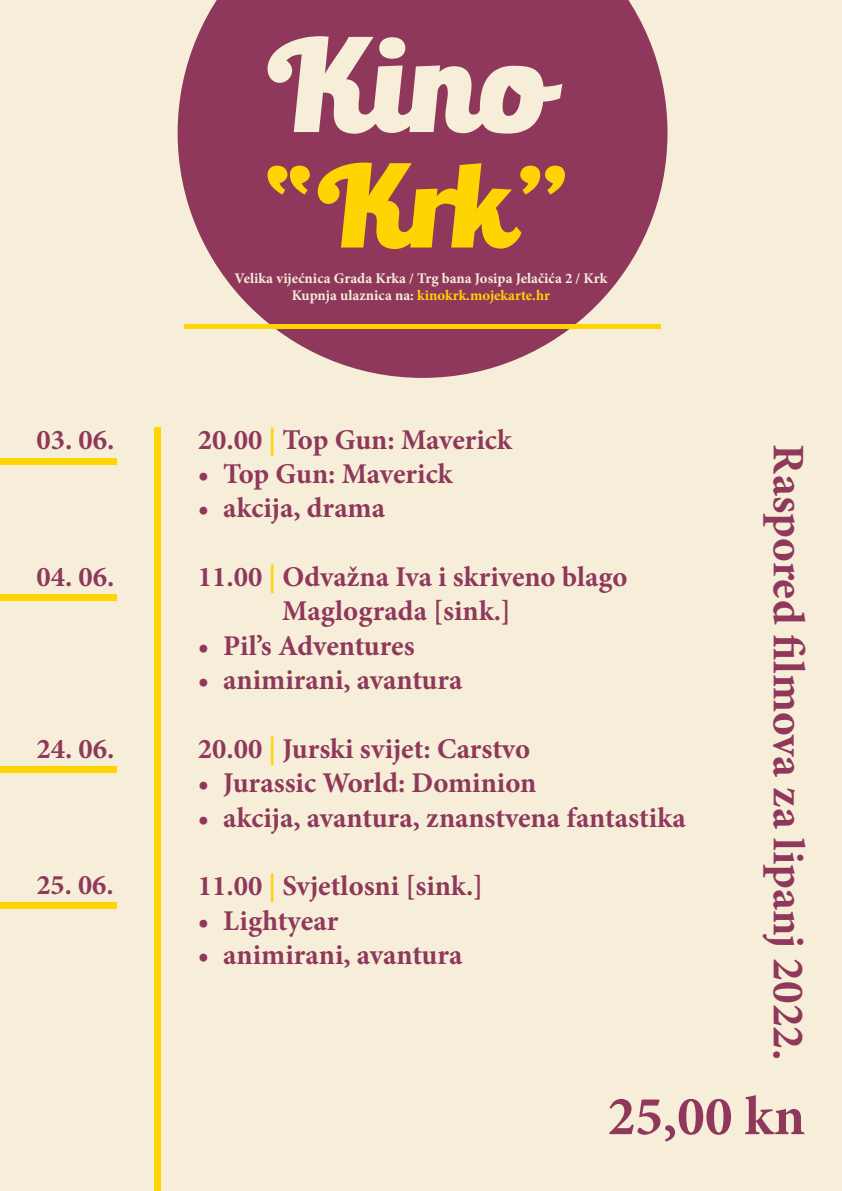
<style>
.page{position:relative;width:842px;height:1191px;background:#f6eed9}
.page>*{position:absolute;margin:0;border:0;box-sizing:border-box;transform-origin:0 0}
.t1{font:700 55.5px "Minion Pro";color:#8f385b}
.t2{font:700 45.2px "Minion Pro";color:#8f385b}
.t3{font:700 28.6px "Minion Pro";color:#8f385b}
.t4{font:700 28.4px "Minion Pro";color:#8f385b}
.t5{font:700 14.7px "Minion Pro";color:#f6eed9}
.t6{font:700 14.7px "Minion Pro";color:#fed503}
.s1{color:#f6eed9}
.s2{color:#fed503}
</style>
<div class="page">
<div style="left:154px;top:428px;width:7px;height:763px;background:#fed503"></div>
<div style="left:0;top:458px;width:117px;height:6px;background:#fed503"></div>
<div style="left:0;top:594px;width:117px;height:7px;background:#fed503"></div>
<div style="left:0;top:766px;width:117px;height:6px;background:#fed503"></div>
<div style="left:0;top:902px;width:117px;height:7px;background:#fed503"></div>
<svg style="left:178px;top:0;width:489px;height:378px;fill:#8f385b"></svg>
<svg style="left:268px;top:36px;width:294px;height:98px"></svg>
<svg style="left:268px;top:163px;width:297px;height:86px;background:#be7b35"></svg>
<div style="left:184px;top:324px;width:477px;height:5px;background:#fed503"></div>
<p class="t5" style="left:235px;top:268px;width:374px">Velika vijećnica Grada Krka / Trg bana Josipa Jelačića 2 / Krk</p>
<p class="t6" style="left:292px;top:285px;width:260px"><span class="s1">Kupnja ulaznica na:</span> kinokrk.mojekarte.hr</p>
<p class="t3" style="left:36px;top:419px;width:80px">03. 06.</p>
<p class="t3" style="left:36px;top:557px;width:80px">04. 06.</p>
<p class="t3" style="left:36px;top:728px;width:80px">24. 06.</p>
<p class="t4" style="left:36px;top:865px;width:79px">25. 06.</p>
<p class="t3" style="left:198px;top:419px;width:315px">20.00 <span class="s2">|</span> Top Gun: Maverick</p>
<p class="t3" style="left:198px;top:453px;width:256px">• Top Gun: Maverick</p>
<p class="t3" style="left:198px;top:488px;width:189px">• akcija, drama</p>
<p class="t2" style="left:820px;top:444px;width:617px;rotate:90deg">Raspored filmova za lipanj 2022.</p>
<p class="t1" style="left:607px;top:1077px;width:199px">25,00 kn</p>
<p class="t3" style="left:198px;top:557px;width:431px">11.00 <span class="s2">|</span> Odvažna Iva i skriveno blago</p>
<p class="t3" style="left:282px;top:591px;width:230px">Maglograda [sink.]</p>
<p class="t3" style="left:198px;top:625px;width:218px">• Pil’s Adventures</p>
<p class="t3" style="left:198px;top:660px;width:266px">• animirani, avantura</p>
<p class="t3" style="left:198px;top:728px;width:334px">20.00 <span class="s2">|</span> Jurski svijet: Carstvo</p>
<p class="t3" style="left:198px;top:763px;width:340px">• Jurassic World: Dominion</p>
<p class="t3" style="left:198px;top:797px;width:489px">• akcija, avantura, znanstvena fantastika</p>
<p class="t3" style="left:198px;top:866px;width:287px">11.00 <span class="s2">|</span> Svjetlosni [sink.]</p>
<p class="t3" style="left:198px;top:900px;width:142px">• Lightyear</p>
<p class="t3" style="left:198px;top:935px;width:266px">• animirani, avantura</p>
</div>
